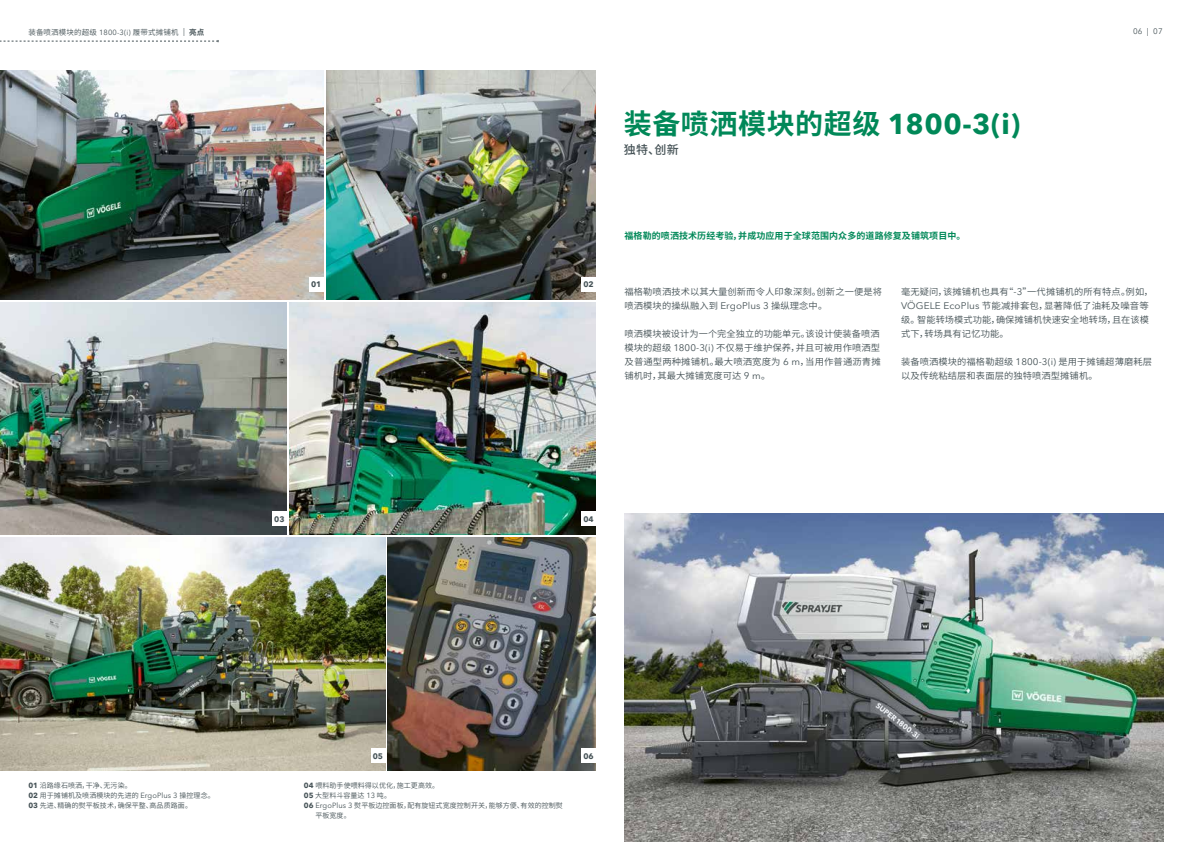
<style>
.page{position:relative;width:1191px;height:842px;background:#fff}
.page>*{position:absolute;margin:0;border:0;box-sizing:border-box;transform-origin:0 0}
.t1{font:700 28px "Source Han Sans SC";letter-spacing:.02em;color:#008858}
.t2{font:500 12px "Source Han Sans SC";color:#455256}
.t3{font:9px/14px "Source Han Sans SC";letter-spacing:.01em;color:#455256}
.t4{font:700 9px "Source Han Sans SC";letter-spacing:.01em;color:#008858}
.t5{font:700 8px "Avenir Next LT Pro";letter-spacing:-.01em;color:#455256}
.t6{font:8px "Avenir Next LT Pro";color:#455256}
.t7{font:7.5px "Source Han Sans SC";letter-spacing:.02em;color:#455256}
.t8{font:7px/10px "Source Han Sans SC";letter-spacing:.01em;color:#455256}
.s1{font-family:"Avenir Next LT Pro"}
.s2{font-family:"Avenir Next LT Pro";font-size:8px}
.s3{font-weight:700}
.s4{font-family:"Avenir Next LT Pro";font-size:28.5px}
.s5{font-family:"Avenir Next LT Pro";font-size:9.5px}
.s6{font-family:"Avenir Next LT Pro";font-weight:700;font-size:7.5px}
.s7{font-family:"Avenir Next LT Pro";font-size:7.5px}
</style>
<div class="page">
<img style="left:289px;top:303px;width:306px;height:231px">
<img style="left:0;top:303px;width:286px;height:231px">
<img style="left:326px;top:71px;width:269px;height:229px">
<img style="left:0;top:71px;width:323px;height:229px">
<img style="left:624px;top:513px;width:539px;height:329px">
<img style="left:388px;top:537px;width:207px;height:234px">
<img style="left:0;top:537px;width:385px;height:234px">
<div style="left:581px;top:277px;width:14px;height:14px;background:#fff"></div>
<div style="left:581px;top:512px;width:14px;height:14px;background:#fff"></div>
<div style="left:272px;top:512px;width:14px;height:14px;background:#fff"></div>
<div style="left:371px;top:748px;width:14px;height:15px;background:#fff"></div>
<div style="left:581px;top:748px;width:14px;height:15px;background:#fff"></div>
<div style="left:309px;top:277px;width:14px;height:14px;background:#fff"></div>
<svg style="left:0;top:40px;width:219px;height:2px"></svg>
<p class="t7" style="left:28px;top:28px;width:177px">装备喷洒模块的超级 <span class="s1">1800-3(i)</span> 履带式摊铺机 <span class="s2">|</span> <span class="s3">亮点</span></p>
<p class="t6" style="left:1133px;top:27px;width:31px">06 | 07</p>
<h1 class="t1" style="left:624px;top:108px;width:398px">装备喷洒模块的超级 <span class="s4">1800-3(i)</span></h1>
<h2 class="t2" style="left:624px;top:143px;width:56px">独特、创新</h2>
<p class="t5" style="left:311px;top:280px;width:12px">01</p>
<p class="t5" style="left:583px;top:280px;width:12px">02</p>
<p class="t4" style="left:624px;top:230px;width:342px">福格勒的喷洒技术历经考验，并成功应用于全球范围内众多的道路修复及铺筑项目中。</p>
<p class="t3" style="left:624px;top:285px;width:259px">福格勒喷洒技术以其大量创新而令人印象深刻。创新之一便是将喷洒模块的操纵融入到 <span class="s5">ErgoPlus 3</span> 操纵理念中。</p>
<p class="t3" style="left:624px;top:327px;width:258px">喷洒模块被设计为一个完全独立的功能单元。该设计使装备喷洒模块的超级 <span class="s5">1800-3(i)</span> 不仅易于维护保养，并且可被用作喷洒型及普通型两种摊铺机。最大喷洒宽度为 <span class="s5">6 m</span>，当用作普通沥青摊铺机时，其最大摊铺宽度可达 <span class="s5">9 m</span>。</p>
<p class="t3" style="left:901px;top:285px;width:253px">毫无疑问，该摊铺机也具有“<span class="s5">-3</span>”一代摊铺机的所有特点。例如，<br><span class="s5">VÖGELE EcoPlus</span> 节能减排套包，显著降低了油耗及噪音等级。智能转场模式功能，确保摊铺机快速安全地转场，且在该模式下，转场具有记忆功能。</p>
<p class="t3" style="left:901px;top:355px;width:252px">装备喷洒模块的福格勒超级 <span class="s5">1800-3(i)</span> 是用于摊铺超薄磨耗层以及传统粘结层和表面层的独特喷洒型摊铺机。</p>
<p class="t5" style="left:274px;top:514px;width:12px">03</p>
<p class="t5" style="left:583px;top:514px;width:12px">04</p>
<p class="t5" style="left:373px;top:751px;width:12px">05</p>
<p class="t5" style="left:583px;top:751px;width:12px">06</p>
<p class="t8" style="left:28px;top:781px;width:188px"><span class="s6">01</span> 沿路缘石喷洒，干净、无污染。<br><span class="s6">02</span> 用于摊铺机及喷洒模块的先进的 <span class="s7">ErgoPlus 3</span> 操控理念。<br><span class="s6">03</span> 先进、精确的熨平板技术，确保平整、高品质路面。</p>
<p class="t8" style="left:304px;top:781px;width:137px"><span class="s6">04</span> 喂料助手使喂料得以优化，施工更高效。</p>
<p class="t8" style="left:304px;top:791px;width:89px"><span class="s6">05</span> 大型料斗容量达 <span class="s7">13</span> 吨。</p>
<p class="t8" style="left:304px;top:801px;width:261px"><span class="s6">06</span> <span class="s7">ErgoPlus 3</span> 熨平板边控面板，配有旋钮式宽度控制开关，能够方便、有效的控制熨</p>
<p class="t8" style="left:315px;top:811px;width:37px">平板宽度。</p>
</div>
